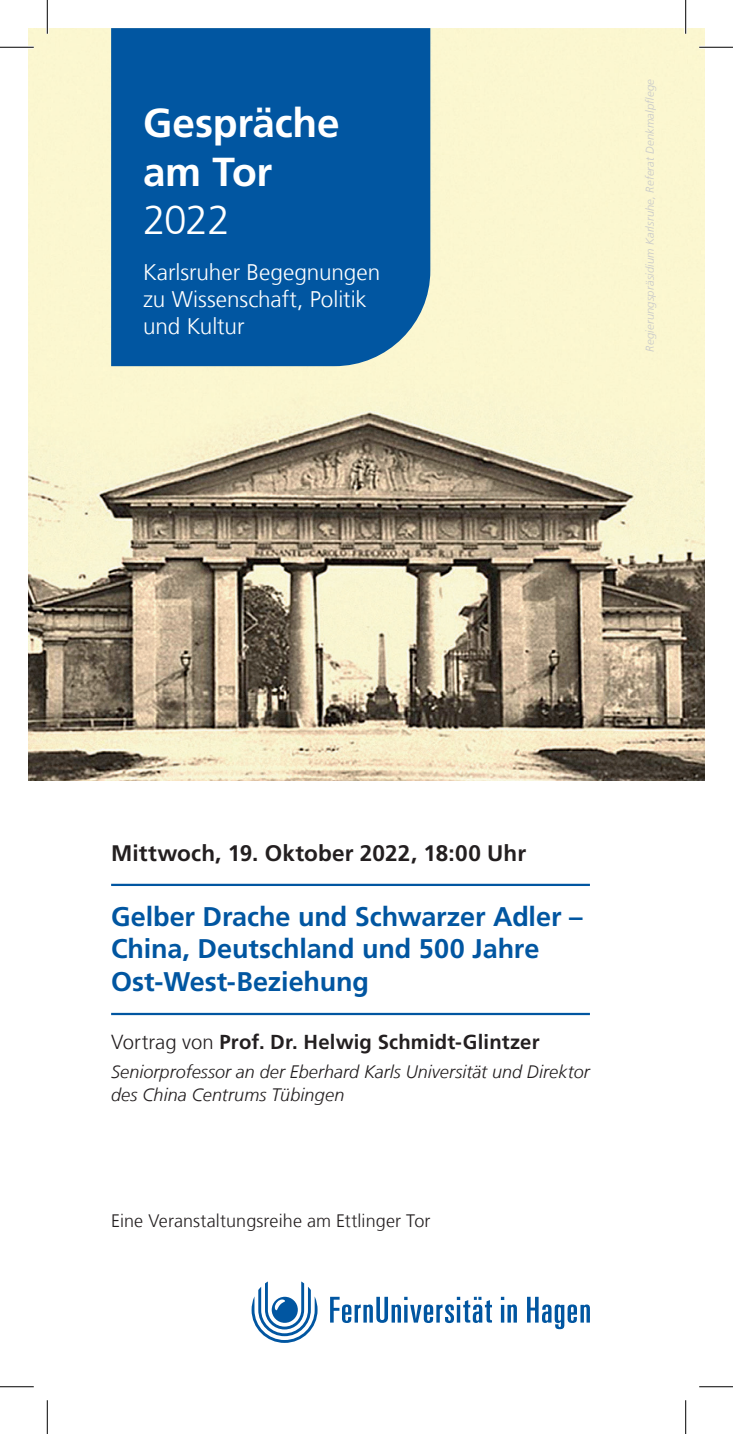
<style>
.page{position:relative;width:733px;height:1434px;background:#fff}
.page>*{position:absolute;margin:0;border:0;box-sizing:border-box;transform-origin:0 0}
.t1{font:700 40.5px/48.6px "Frutiger LT Com";letter-spacing:-.005em;color:#fff}
.t2{font:300 40.5px "Frutiger LT Com";color:#fff}
.t3{font:700 27px/32.4px "Frutiger LT Com";letter-spacing:-.005em;color:#0156a1}
.t4{font:300 22.5px/27px "Frutiger LT Com";color:#fff}
.t5{font:700 22.5px "Frutiger LT Com";letter-spacing:.005em;color:#231f20}
.t6{font:700 20.25px "Frutiger LT Com";letter-spacing:.01em;color:#231f20}
.t7{font:italic 300 18px/22.5px "Frutiger LT Com";letter-spacing:.005em;color:#231f20}
.t8{font:300 18px "Frutiger LT Com";letter-spacing:.005em;color:#231f20}
.t9{font:italic 300 11.25px "Frutiger LT Com";letter-spacing:.015em;color:#c7c8ca}
.s1{font-weight:300}
</style>
<div class="page">
<img style="left:28px;top:28px;width:676px;height:753px">
<div style="left:111px;top:28px;width:319px;height:338px;background:#0156a1"></div>
<svg style="left:330px;top:1297px;width:259px;height:32px"></svg>
<svg style="left:251px;top:1281px;width:66px;height:62px"></svg>
<hr style="left:111px;top:884px;width:478px;height:2px;background:#0156a1">
<hr style="left:111px;top:1013px;width:478px;height:2px;background:#0156a1">
<hr style="left:0;top:46px;width:34px;height:3px;background:#fff">
<hr style="left:699px;top:46px;width:33px;height:3px;background:#fff">
<hr style="left:46px;top:0;width:3px;height:34px;background:#fff">
<hr style="left:684px;top:0;width:2px;height:34px;background:#fff">
<hr style="left:0;top:47px;width:34px;height:1px;background:#000">
<hr style="left:699px;top:47px;width:33px;height:1px;background:#000">
<hr style="left:0;top:1386px;width:34px;height:1px;background:#000">
<hr style="left:699px;top:1386px;width:33px;height:1px;background:#000">
<hr style="left:47px;top:0;width:1px;height:34px;background:#000">
<hr style="left:47px;top:1400px;width:1px;height:34px;background:#000">
<hr style="left:685px;top:0;width:1px;height:34px;background:#000">
<hr style="left:685px;top:1400px;width:1px;height:34px;background:#000">
<h1 class="t1" style="left:143px;top:99px;width:198px">Gespräche am Tor</h1>
<h1 class="t2" style="left:143px;top:197px;width:88px">2022</h1>
<p class="t4" style="left:143px;top:259px;width:239px">Karlsruher Begegnungen zu Wissenschaft, Politik und Kultur</p>
<p class="t9" style="left:643px;top:352px;width:274px;rotate:-90deg">Regierungspräsidium Karlsruhe, Referat Denkmalpflege</p>
<p class="t5" style="left:111px;top:840px;width:416px">Mittwoch, 19. Oktober 2022, 18:00 Uhr</p>
<h2 class="t3" style="left:111px;top:900px;width:472px">Gelber Drache und Schwarzer Adler –<br>China, Deutschland und 500 Jahre<br>Ost-West-Beziehung</h2>
<p class="t6" style="left:111px;top:1030px;width:430px"><span class="s1">Vortrag von</span> Prof. Dr. Helwig Schmidt-Glintzer</p>
<p class="t7" style="left:111px;top:1061px;width:480px">Seniorprofessor an der Eberhard Karls Universität und Direktor des China Centrums Tübingen</p>
<p class="t8" style="left:111px;top:1210px;width:321px">Eine Veranstaltungsreihe am Ettlinger Tor</p>
</div>
